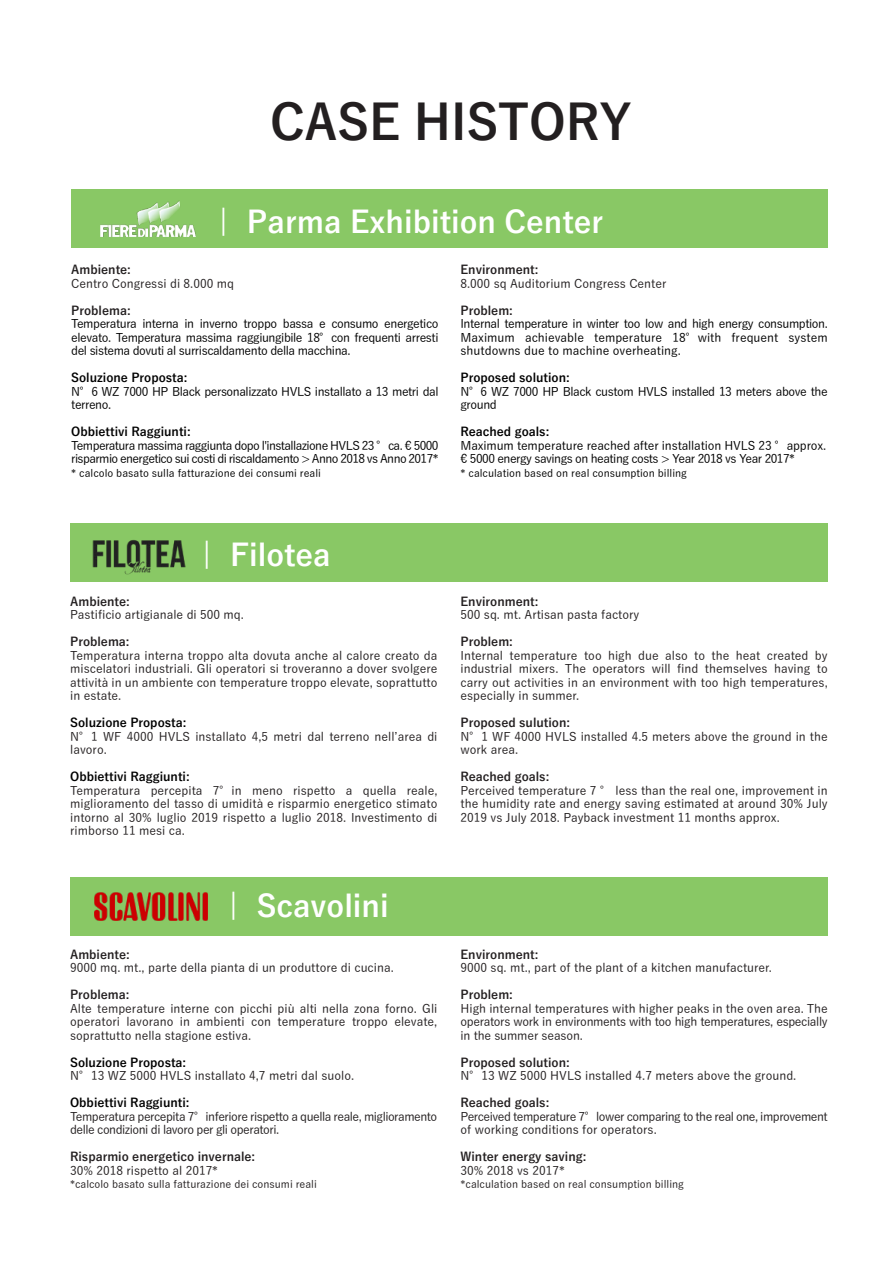
<style>
.page{position:relative;width:893px;height:1263px;background:#fff}
.page>*{position:absolute;margin:0;border:0;box-sizing:border-box;transform-origin:0 0}
.t1{font:700 48px "Yu Gothic";color:#231f20}
.t2{font:700 30px "Yu Gothic";color:#fff}
.t3{font:500 12px/13.5px "Yu Gothic";color:#231f20;text-align:justify}
.t4{font:500 12px/13.5px "Yu Gothic";letter-spacing:-.04em;color:#000001}
.t5{font:700 12px "Yu Gothic";color:#231f20}
.t6{font:500 12px/13.5px "Yu Gothic";letter-spacing:-.04em;color:#231f20}
.t7{font:700 12px "Yu Gothic";color:#000001}
.t8{font:500 12px/13.5px "Yu Gothic";letter-spacing:-.015em;color:#000001}
.t9{font:500 10.5px "Yu Gothic";color:#000001}
.t10{font:500 10.5px "Yu Gothic";color:#231f20}
</style>
<div class="page">
<div style="left:71px;top:189px;width:756px;height:59px;background:#89c865"></div>
<div style="left:70px;top:523px;width:758px;height:59px;background:#89c865"></div>
<div style="left:70px;top:877px;width:758px;height:59px;background:#89c865"></div>
<img style="left:92px;top:540px;width:94px;height:35px">
<img style="left:94px;top:893px;width:114px;height:27px">
<img style="left:101px;top:201px;width:95px;height:35px">
<h1 class="t1" style="left:270px;top:97px;width:364px">CASE HISTORY</h1>
<h2 class="t2" style="left:218px;top:206px;width:387px">| Parma Exhibition Center</h2>
<p class="t5" style="left:71px;top:263px;width:61px">Ambiente:</p>
<p class="t3" style="left:71px;top:276px;width:164px">Centro Congressi di 8.000 mq</p>
<p class="t5" style="left:71px;top:304px;width:61px">Problema:</p>
<p class="t4" style="left:71px;top:317px;width:369px;text-align:justify">Temperatura interna in inverno troppo bassa e consumo energetico elevato. Temperatura massima raggiungibile 18°con frequenti arresti del sistema dovuti al surriscaldamento della macchina.</p>
<p class="t7" style="left:71px;top:371px;width:118px">Soluzione Proposta:</p>
<p class="t4" style="left:71px;top:384px;width:369px">N°6 WZ 7000 HP Black personalizzato HVLS installato a 13 metri dal terreno.</p>
<p class="t7" style="left:71px;top:425px;width:121px">Obbiettivi Raggiunti:</p>
<p class="t4" style="left:71px;top:438px;width:369px">Temperatura massima raggiunta dopo l'installazione HVLS 23 °ca. € 5000 risparmio energetico sui costi di riscaldamento &gt; Anno 2018 vs Anno 2017*</p>
<p class="t9" style="left:71px;top:467px;width:251px">* calcolo basato sulla fatturazione dei consumi reali</p>
<p class="t5" style="left:460px;top:263px;width:79px">Environment:</p>
<p class="t3" style="left:460px;top:276px;width:207px">8.000 sq Auditorium Congress Center</p>
<p class="t5" style="left:460px;top:304px;width:54px">Problem:</p>
<p class="t4" style="left:460px;top:317px;width:369px;text-align:justify">Internal temperature in winter too low and high energy consumption.<br>Maximum achievable temperature 18°with frequent system shutdowns due to machine overheating.</p>
<p class="t7" style="left:460px;top:371px;width:111px">Proposed solution:</p>
<p class="t4" style="left:460px;top:384px;width:369px">N°6 WZ 7000 HP Black custom HVLS installed 13 meters above the ground</p>
<p class="t7" style="left:460px;top:425px;width:90px">Reached goals:</p>
<p class="t8" style="left:460px;top:438px;width:367px">Maximum temperature reached after installation HVLS 23 °approx. € 5000 energy savings on heating costs &gt; Year 2018 vs Year 2017*</p>
<p class="t9" style="left:460px;top:467px;width:228px">* calculation based on real consumption billing</p>
<h2 class="t2" style="left:201px;top:539px;width:131px">| Filotea</h2>
<p class="t5" style="left:70px;top:595px;width:61px">Ambiente:</p>
<p class="t3" style="left:70px;top:608px;width:175px">Pastificio artigianale di 500 mq.</p>
<p class="t5" style="left:70px;top:635px;width:61px">Problema:</p>
<p class="t3" style="left:70px;top:648px;width:369px">Temperatura interna troppo alta dovuta anche al calore creato da miscelatori industriali. Gli operatori si troveranno a dover svolgere attività in un ambiente con temperature troppo elevate, soprattutto in estate.</p>
<p class="t7" style="left:70px;top:716px;width:118px">Soluzione Proposta:</p>
<p class="t3" style="left:70px;top:729px;width:369px">N°1 WF 4000 HVLS installato 4,5 metri dal terreno nellʼarea di lavoro.</p>
<p class="t7" style="left:70px;top:770px;width:121px">Obbiettivi Raggiunti:</p>
<p class="t3" style="left:70px;top:783px;width:369px">Temperatura percepita 7°in meno rispetto a quella reale, miglioramento del tasso di umidità e risparmio energetico stimato intorno al 30% luglio 2019 rispetto a luglio 2018. Investimento di rimborso 11 mesi ca.</p>
<h2 class="t2" style="left:228px;top:891px;width:163px">| Scavolini</h2>
<p class="t5" style="left:70px;top:948px;width:61px">Ambiente:</p>
<p class="t3" style="left:70px;top:961px;width:325px">9000 mq. mt., parte della pianta di un produttore di cucina.</p>
<p class="t5" style="left:70px;top:989px;width:61px">Problema:</p>
<p class="t3" style="left:70px;top:1001px;width:369px">Alte temperature interne con picchi più alti nella zona forno. Gli operatori lavorano in ambienti con temperature troppo elevate, soprattutto nella stagione estiva.</p>
<p class="t7" style="left:70px;top:1056px;width:118px">Soluzione Proposta:</p>
<p class="t3" style="left:70px;top:1069px;width:286px">N°13 WZ 5000 HVLS installato 4,7 metri dal suolo.</p>
<p class="t7" style="left:70px;top:1097px;width:121px">Obbiettivi Raggiunti:</p>
<p class="t6" style="left:70px;top:1109px;width:369px">Temperatura percepita 7°inferiore rispetto a quella reale, miglioramento delle condizioni di lavoro per gli operatori.</p>
<p class="t5" style="left:70px;top:1151px;width:187px">Risparmio energetico invernale:</p>
<p class="t3" style="left:70px;top:1163px;width:149px">30% 2018 rispetto al 2017*</p>
<p class="t10" style="left:70px;top:1179px;width:248px">*calcolo basato sulla fatturazione dei consumi reali</p>
<p class="t5" style="left:460px;top:595px;width:79px">Environment:</p>
<p class="t3" style="left:460px;top:608px;width:180px">500 sq. mt. Artisan pasta factory</p>
<p class="t5" style="left:460px;top:635px;width:54px">Problem:</p>
<p class="t3" style="left:460px;top:648px;width:369px">Internal temperature too high due also to the heat created by industrial mixers. The operators will find themselves having to carry out activities in an environment with too high temperatures, especially in summer.</p>
<p class="t5" style="left:460px;top:716px;width:111px">Proposed sulution:</p>
<p class="t3" style="left:460px;top:729px;width:369px">N°1 WF 4000 HVLS installed 4.5 meters above the ground in the work area.</p>
<p class="t5" style="left:460px;top:770px;width:90px">Reached goals:</p>
<p class="t3" style="left:460px;top:783px;width:369px">Perceived temperature 7 ° less than the real one, improvement in the humidity rate and energy saving estimated at around 30% July 2019 vs July 2018. Payback investment 11 months approx.</p>
<p class="t5" style="left:460px;top:948px;width:79px">Environment:</p>
<p class="t3" style="left:460px;top:961px;width:313px">9000 sq. mt., part of the plant of a kitchen manufacturer.</p>
<p class="t5" style="left:460px;top:989px;width:54px">Problem:</p>
<p class="t3" style="left:460px;top:1001px;width:369px">High internal temperatures with higher peaks in the oven area. The operators work in environments with too high temperatures, especially in the summer season.</p>
<p class="t5" style="left:460px;top:1056px;width:111px">Proposed solution:</p>
<p class="t3" style="left:460px;top:1069px;width:337px">N°13 WZ 5000 HVLS installed 4.7 meters above the ground.</p>
<p class="t5" style="left:460px;top:1097px;width:90px">Reached goals:</p>
<p class="t6" style="left:460px;top:1109px;width:369px">Perceived temperature 7°lower comparing to the real one, improvement of working conditions for operators.</p>
<p class="t5" style="left:460px;top:1151px;width:127px">Winter energy saving:</p>
<p class="t3" style="left:460px;top:1163px;width:106px">30% 2018 vs 2017*</p>
<p class="t10" style="left:460px;top:1179px;width:225px">*calculation based on real consumption billing</p>
</div>
